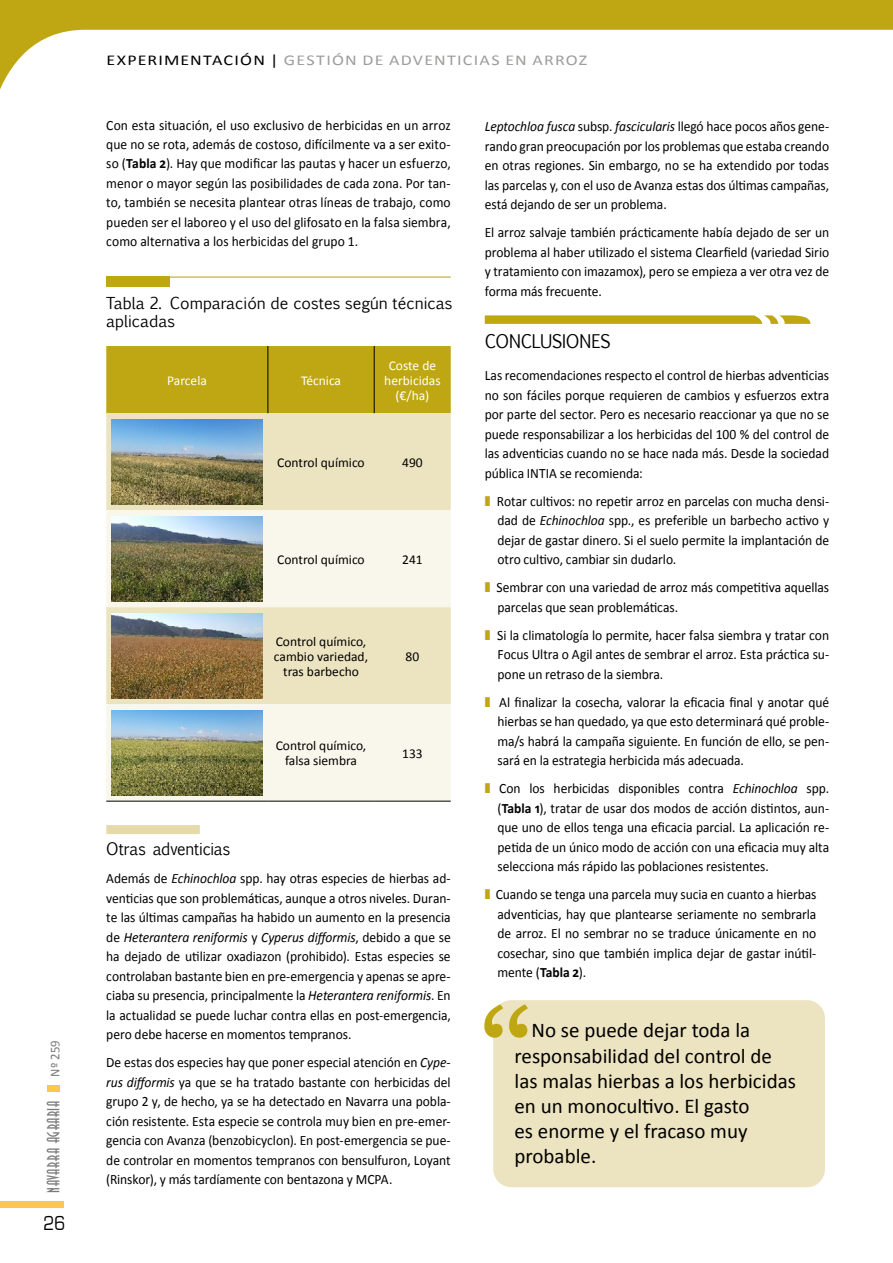
<style>
.page{position:relative;width:893px;height:1263px;background:#fff}
.page>*{position:absolute;margin:0;border:0;box-sizing:border-box;transform-origin:0 0}
.t1{font:21px/25.2px "Calibri";color:#000}
.t2{font:21px "Eurostile T";color:#000;scale:.85 1}
.t3{font:18px "Euphemia UCAS";letter-spacing:-.01em;color:#000;scale:.95 1}
.t4{font:16.5px "Euphemia UCAS";letter-spacing:-.015em;color:#000;scale:.94 1}
.t5{font:16.5px "Anastasia";letter-spacing:.04em;color:#7c7b7b;scale:.95 1}
.t6{font:15.75px/18.1px "Euphemia CAS";color:#000}
.t7{font:15px "Calibri";letter-spacing:.065em;color:#9d9d9c;scale:1.2 1}
.t8{font:14.25px/19.5px "Calibri";letter-spacing:-.005em;color:#000;text-align:justify;scale:.95 1}
.t9{font:13.5px/15px "Calibri";color:#000;text-align:center}
.t10{font:13.5px/15px "Calibri";color:#fff;text-align:center}
.t11{font:13.5px "Calibri";color:#7c7b7b;scale:.95 1}
.s1{color:#000}
.s2{font-weight:700}
.s3{font-style:italic}
.s4{color:#bfa713}
</style>
<div class="page">
<hr style="left:106px;top:276px;width:345px;height:2px;background:#d3bf63">
<div style="left:106px;top:825px;width:94px;height:9px;background:#e7daaa"></div>
<div style="left:106px;top:276px;width:64px;height:11px;background:#bfa713"></div>
<div style="left:106px;top:346px;width:345px;height:67px;background:#bfa713"></div>
<div style="left:106px;top:413px;width:345px;height:97px;background:#ece3c0"></div>
<svg style="left:106px;top:510px;width:345px;height:291px;background:#f2edda"></svg>
<hr style="left:106px;top:801px;width:162px;height:1px;background:#000">
<hr style="left:268px;top:801px;width:106px;height:1px;background:#000">
<hr style="left:374px;top:801px;width:77px;height:1px;background:#000">
<hr style="left:268px;top:346px;width:1px;height:67px;background:#000">
<hr style="left:374px;top:346px;width:1px;height:67px;background:#000">
<img style="left:112px;top:419px;width:151px;height:85px">
<img style="left:112px;top:516px;width:151px;height:85px">
<img style="left:112px;top:613px;width:151px;height:85px">
<img style="left:112px;top:710px;width:151px;height:85px">
<svg style="left:485px;top:315px;width:326px;height:9px;background:#c6b12e"></svg>
<div style="left:493px;top:1000px;width:332px;height:187px;background:#ece3c0;border-radius:18px"></div>
<svg style="left:484px;top:1004px;width:44px;height:34px"></svg>
<svg style="left:0;top:0;width:893px;height:90px"></svg>
<div style="left:0;top:1201px;width:64px;height:7px;background:#fdc64f"></div>
<div style="left:47px;top:1085px;width:13px;height:6px;background:#fdc64f"></div>
<p class="t11" style="left:47px;top:1077px;width:40px;rotate:-90deg">Nº 259</p>
<p class="t5" style="left:44px;top:1193px;width:99px;rotate:-90deg">NAVARRA AGRARIA</p>
<h1 class="t2" style="left:43px;top:1212px;width:27px">26</h1>
<p class="t7" style="left:107px;top:50px;width:402px"><span class="s1">EXPERIMENTACIÓN |</span> GESTIÓN DE ADVENTICIAS EN ARROZ</p>
<p class="t8" style="left:106px;top:115px;width:364px">Con esta situación, el uso exclusivo de herbicidas en un arroz que no se rota, además de costoso, difícilmente va a ser exito&shy;so (<span class="s2">Tabla 2</span>). Hay que modificar las pautas y hacer un esfuerzo, menor o mayor según las posibilidades de cada zona. Por tan&shy;to, también se necesita plantear otras líneas de trabajo, como pueden ser el laboreo y el uso del glifosato en la falsa siembra, como alternativa a los herbicidas del grupo 1.</p>
<p class="t6" style="left:106px;top:294px;width:348px">Tabla 2. Comparación de costes según técnicas aplicadas</p>
<p class="t10" style="left:167px;top:373px;width:41px">Parcela</p>
<p class="t10" style="left:301px;top:373px;width:42px">Técnica</p>
<p class="t10" style="left:384px;top:358px;width:58px">Coste de herbicidas (€/ha)</p>
<p class="t9" style="left:277px;top:455px;width:89px">Control químico</p>
<p class="t9" style="left:402px;top:455px;width:22px">490</p>
<p class="t9" style="left:277px;top:552px;width:89px">Control químico</p>
<p class="t9" style="left:402px;top:552px;width:22px">241</p>
<p class="t9" style="left:274px;top:634px;width:96px">Control químico, cambio variedad, tras barbecho</p>
<p class="t9" style="left:406px;top:649px;width:15px">80</p>
<p class="t9" style="left:276px;top:738px;width:92px">Control químico, falsa siembra</p>
<p class="t9" style="left:402px;top:746px;width:22px">133</p>
<p class="t4" style="left:106px;top:837px;width:133px">Otras adventicias</p>
<p class="t8" style="left:106px;top:869px;width:364px">Además de <span class="s3">Echinochloa</span> spp. hay otras especies de hierbas ad&shy;venticias que son problemáticas, aunque a otros niveles. Duran&shy;te las últimas campañas ha habido un aumento en la presencia de <span class="s3">Heterantera reniformis</span> y <span class="s3">Cyperus difformis</span>, debido a que se ha dejado de utilizar oxadiazon (prohibido). Estas especies se controlaban bastante bien en pre-emergencia y apenas se apre&shy;ciaba su presencia, principalmente la <span class="s3">Heterantera reniformis</span>. En la actualidad se puede luchar contra ellas en post-emergencia, pero debe hacerse en momentos tempranos.</p>
<p class="t8" style="left:106px;top:1053px;width:364px">De estas dos especies hay que poner especial atención en <span class="s3">Cype&shy;rus difformis</span> ya que se ha tratado bastante con herbicidas del grupo 2 y, de hecho, ya se ha detectado en Navarra una pobla&shy;ción resistente. Esta especie se controla muy bien en pre-emer&shy;gencia con Avanza (benzobicyclon). En post-emergencia se pue&shy;de controlar en momentos tempranos con bensulfuron, Loyant (Rinskor), y más tardíamente con bentazona y MCPA.</p>
<p class="t8" style="left:485px;top:117px;width:364px"><span class="s3">Leptochloa fusca</span> subsp. <span class="s3">fascicularis</span> llegó hace pocos años gene&shy;rando gran preocupación por los problemas que estaba creando en otras regiones. Sin embargo, no se ha extendido por todas las parcelas y, con el uso de Avanza estas dos últimas campañas, está dejando de ser un problema.</p>
<p class="t8" style="left:485px;top:223px;width:364px">El arroz salvaje también prácticamente había dejado de ser un problema al haber utilizado el sistema Clearfield (variedad Sirio y tratamiento con imazamox), pero se empieza a ver otra vez de forma más frecuente.</p>
<p class="t3" style="left:485px;top:328px;width:134px">CONCLUSIONES</p>
<p class="t8" style="left:485px;top:366px;width:364px">Las recomendaciones respecto el control de hierbas adventicias no son fáciles porque requieren de cambios y esfuerzos extra por parte del sector. Pero es necesario reaccionar ya que no se puede responsabilizar a los herbicidas del 100 % del control de las adventicias cuando no se hace nada más. Desde la sociedad pública INTIA se recomienda:</p>
<p class="t8" style="left:497px;top:491px;width:351px;text-indent:-13px"><span class="s4">❚</span> Rotar cultivos: no repetir arroz en parcelas con mucha densi&shy;dad de <span class="s3">Echinochloa</span> spp., es preferible un barbecho activo y dejar de gastar dinero. Si el suelo permite la implantación de otro cultivo, cambiar sin dudarlo.</p>
<p class="t8" style="left:497px;top:578px;width:351px;text-indent:-13px"><span class="s4">❚</span> Sembrar con una variedad de arroz más competitiva aquellas parcelas que sean problemáticas.</p>
<p class="t8" style="left:497px;top:625px;width:351px;text-indent:-13px"><span class="s4">❚</span> Si la climatología lo permite, hacer falsa siembra y tratar con Focus Ultra o Agil antes de sembrar el arroz. Esta práctica su&shy;pone un retraso de la siembra.</p>
<p class="t8" style="left:497px;top:692px;width:351px;text-indent:-13px"><span class="s4">❚</span> Al finalizar la cosecha, valorar la eficacia final y anotar qué hierbas se han quedado, ya que esto determinará qué proble&shy;ma/s habrá la campaña siguiente. En función de ello, se pen&shy;sará en la estrategia herbicida más adecuada.</p>
<p class="t8" style="left:497px;top:779px;width:351px;text-indent:-13px"><span class="s4">❚</span> Con los herbicidas disponibles contra <span class="s3">Echinochloa</span> spp. (<span class="s2">Tabla 1</span>), tratar de usar dos modos de acción distintos, aun&shy;que uno de ellos tenga una eficacia parcial. La aplicación re&shy;petida de un único modo de acción con una eficacia muy alta selecciona más rápido las poblaciones resistentes.</p>
<p class="t8" style="left:497px;top:885px;width:337px;text-indent:-13px"><span class="s4">❚</span> Cuando se tenga una parcela muy sucia en cuanto a hierbas adventicias, hay que plantearse seriamente no sembrarla de arroz. El no sembrar no se traduce únicamente en no cosechar, sino que también implica dejar de gastar inútil&shy;mente (<span class="s2">Tabla 2</span>).</p>
<h1 class="t1" style="left:514px;top:1018px;width:283px;text-indent:17px">No se puede dejar toda la responsabilidad del control de las malas hierbas a los herbicidas en un monocultivo. El gasto<br>es enorme y el fracaso muy probable.</h1>
</div>
